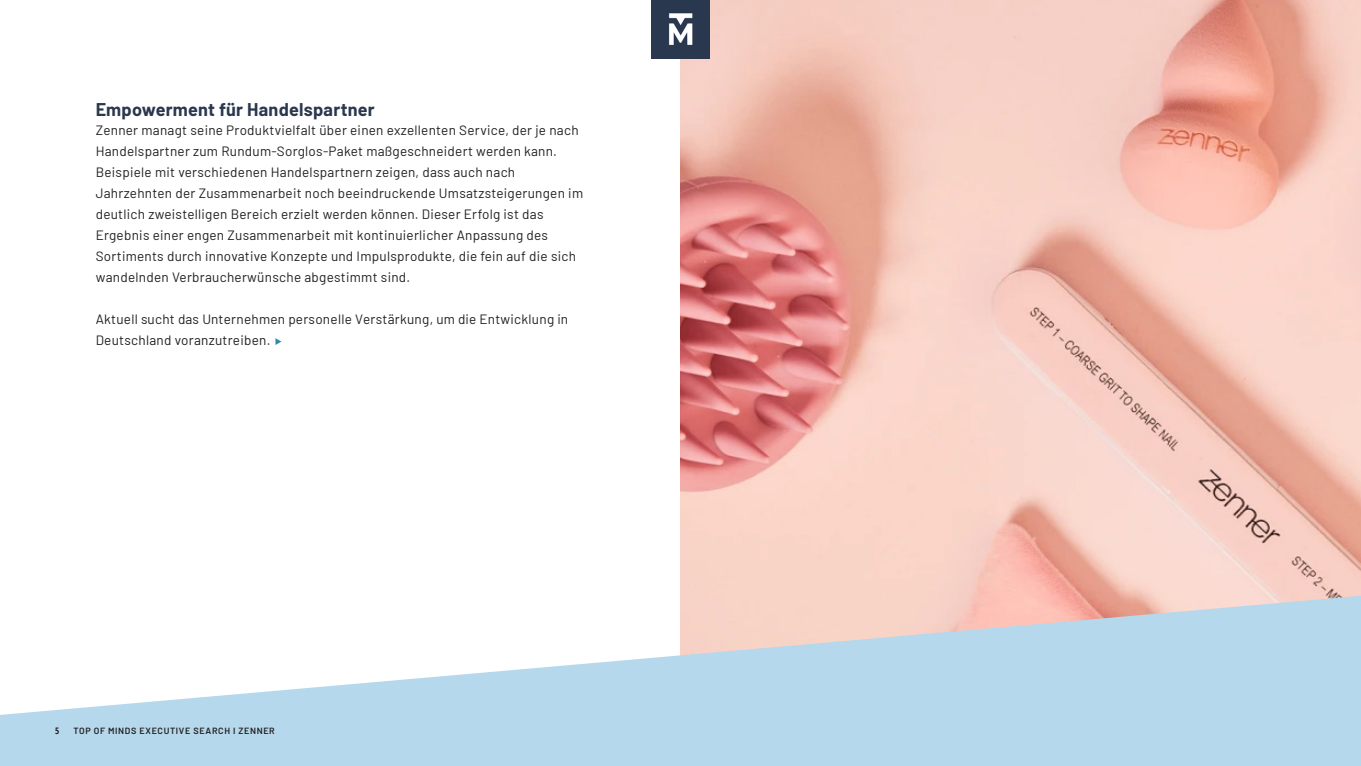
<style>
.page{position:relative;width:1361px;height:766px;background:#fff}
.page>*{position:absolute;margin:0;border:0;box-sizing:border-box;transform-origin:0 0}
.t1{font:700 18px "Barlow";letter-spacing:.01em;color:#2a384e}
.t2{font:13.5px/21px "Barlow";letter-spacing:.02em;color:#231f20}
.t3{font:600 9px "Barlow";letter-spacing:.07em;color:#231f20}
.t4{font:700 condensed 9px "Open Sans";color:#231f20}
</style>
<div class="page">
<img style="left:680px;top:0;width:681px;height:595px">
<svg style="left:0;top:595px;width:1361px;height:170px;fill:#b6d8ec"></svg>
<svg style="left:275px;top:338px;width:6px;height:7px"></svg>
<img style="left:651px;top:0;width:58px;height:58px">
<p class="t1" style="left:96px;top:96px;width:281px">Empowerment für Handelspartner</p>
<p class="t2" style="left:96px;top:118px;width:489px">Zenner managt seine Produktvielfalt über einen exzellenten Service, der je nach Handelspartner zum Rundum-Sorglos-Paket maßgeschneidert werden kann.<br>Beispiele mit verschiedenen Handelspartnern zeigen, dass auch nach Jahrzehnten der Zusammenarbeit noch beeindruckende Umsatzsteigerungen im deutlich zweistelligen Bereich erzielt werden können. Dieser Erfolg ist das Ergebnis einer engen Zusammenarbeit mit kontinuierlicher Anpassung des Sortiments durch innovative Konzepte und Impulsprodukte, die fein auf die sich wandelnden Verbraucherwünsche abgestimmt sind.</p>
<p class="t2" style="left:96px;top:308px;width:474px;line-height:20.6px">Aktuell sucht das Unternehmen personelle Verstärkung, um die Entwicklung in<br>Deutschland voranzutreiben.</p>
<p class="t4" style="left:55px;top:724px;width:6px">5</p>
<p class="t3" style="left:73px;top:724px;width:203px">TOP OF MINDS EXECUTIVE SEARCH I ZENNER</p>
</div>
